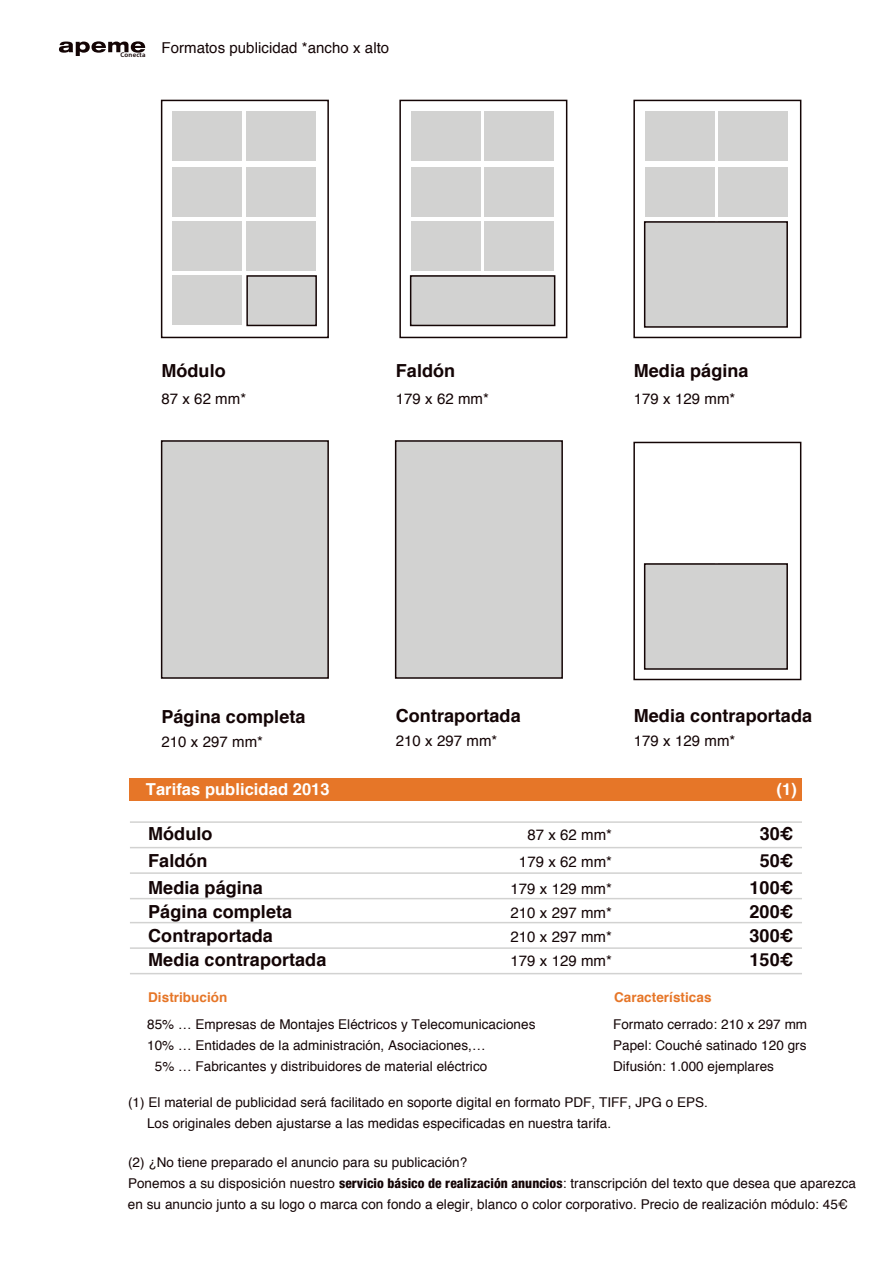
<style>
.page{position:relative;width:893px;height:1263px;background:#fff}
.page>*{position:absolute;margin:0;border:0;box-sizing:border-box;transform-origin:0 0}
.t1{font:700 18px/27px "Helvetica";letter-spacing:.005em;color:#130405}
.t2{font:700 16.5px "Helvetica";letter-spacing:.005em;color:#fff}
.t3{font:15px/27px "Helvetica";letter-spacing:.005em;color:#130405;text-align:right}
.t4{font:13.5px/21px "Helvetica";letter-spacing:.005em;color:#130405}
.t5{font:700 13.5px "Helvetica";letter-spacing:.005em;color:#e67628}
.t6{font:600 6.75px "Myriad Pro";letter-spacing:.025em;color:#130405}
.s1{font-family:"Helvetica Neue";font-weight:800;font-stretch:condensed}
</style>
<div class="page">
<svg style="left:59px;top:41px;width:86px;height:15px"></svg>
<div style="left:173px;top:112px;width:69px;height:49px;background:#d2d2d1"></div>
<div style="left:246px;top:112px;width:69px;height:49px;background:#d2d2d1"></div>
<div style="left:173px;top:167px;width:69px;height:50px;background:#d2d2d1"></div>
<div style="left:246px;top:167px;width:69px;height:50px;background:#d2d2d1"></div>
<div style="left:173px;top:221px;width:69px;height:50px;background:#d2d2d1"></div>
<div style="left:246px;top:221px;width:69px;height:50px;background:#d2d2d1"></div>
<div style="left:173px;top:275px;width:69px;height:50px;background:#d2d2d1"></div>
<div style="left:246px;top:275px;width:71px;height:51px;background:#d2d2d1;border:2px solid #140505"></div>
<div style="left:161px;top:100px;width:168px;height:238px;border:2px solid #140505"></div>
<div style="left:411px;top:112px;width:69px;height:49px;background:#d2d2d1"></div>
<div style="left:485px;top:112px;width:69px;height:49px;background:#d2d2d1"></div>
<div style="left:411px;top:167px;width:69px;height:50px;background:#d2d2d1"></div>
<div style="left:485px;top:167px;width:69px;height:50px;background:#d2d2d1"></div>
<div style="left:411px;top:221px;width:69px;height:50px;background:#d2d2d1"></div>
<div style="left:485px;top:221px;width:69px;height:50px;background:#d2d2d1"></div>
<div style="left:410px;top:275px;width:145px;height:51px;background:#d2d2d1;border:2px solid #140505"></div>
<div style="left:399px;top:100px;width:168px;height:238px;border:2px solid #140505"></div>
<div style="left:645px;top:112px;width:69px;height:49px;background:#d2d2d1"></div>
<div style="left:719px;top:112px;width:69px;height:49px;background:#d2d2d1"></div>
<div style="left:645px;top:167px;width:69px;height:50px;background:#d2d2d1"></div>
<div style="left:719px;top:167px;width:69px;height:50px;background:#d2d2d1"></div>
<div style="left:644px;top:221px;width:144px;height:107px;background:#d2d2d1;border:2px solid #140505"></div>
<div style="left:633px;top:100px;width:168px;height:238px;border:2px solid #140505"></div>
<div style="left:644px;top:563px;width:144px;height:107px;background:#d2d2d1;border:2px solid #140505"></div>
<div style="left:633px;top:442px;width:168px;height:238px;border:2px solid #140505"></div>
<div style="left:161px;top:440px;width:168px;height:239px;background:#d2d2d1;border:2px solid #140505"></div>
<div style="left:395px;top:440px;width:168px;height:239px;background:#d2d2d1;border:2px solid #140505"></div>
<div style="left:130px;top:778px;width:672px;height:22px;background:#e67628"></div>
<hr style="left:130px;top:898px;width:672px;height:1px;background:#d2d2d1">
<hr style="left:130px;top:872px;width:672px;height:2px;background:#d2d2d1">
<hr style="left:130px;top:847px;width:672px;height:1px;background:#d2d2d1">
<hr style="left:130px;top:821px;width:672px;height:2px;background:#d2d2d1">
<hr style="left:130px;top:922px;width:672px;height:1px;background:#d2d2d1">
<hr style="left:130px;top:947px;width:672px;height:2px;background:#d2d2d1">
<hr style="left:130px;top:973px;width:672px;height:1px;background:#d2d2d1">
<p class="t6" style="left:120px;top:51px;width:27px">Conecta</p>
<p class="t3" style="left:161px;top:34px;width:229px">Formatos publicidad *ancho x alto</p>
<h1 class="t1" style="left:161px;top:357px;width:66px">Módulo</h1>
<p class="t3" style="left:161px;top:386px;width:86px">87 x 62 mm*</p>
<h1 class="t1" style="left:396px;top:357px;width:61px">Faldón</h1>
<p class="t3" style="left:396px;top:386px;width:95px">179 x 62 mm*</p>
<h1 class="t1" style="left:634px;top:358px;width:116px">Media página</h1>
<p class="t3" style="left:634px;top:386px;width:103px">179 x 129 mm*</p>
<h1 class="t1" style="left:161px;top:703px;width:146px">Página completa</h1>
<p class="t3" style="left:161px;top:728px;width:103px">210 x 297 mm*</p>
<h1 class="t1" style="left:396px;top:702px;width:126px">Contraportada</h1>
<p class="t3" style="left:396px;top:727px;width:103px">210 x 297 mm*</p>
<h1 class="t1" style="left:634px;top:702px;width:180px">Media contraportada</h1>
<p class="t3" style="left:634px;top:727px;width:103px">179 x 129 mm*</p>
<p class="t2" style="left:146px;top:776px;width:185px">Tarifas publicidad 2013</p>
<p class="t2" style="left:777px;top:776px;width:22px">(1)</p>
<h1 class="t1" style="left:148px;top:820px;width:116px">Módulo<br>Faldón<br>Media página</h1>
<h1 class="t1" style="left:148px;top:899px;width:180px;line-height:24px">Página completa<br>Contraportada<br>Media contraportada</h1>
<p class="t5" style="left:148px;top:986px;width:81px">Distribución</p>
<p class="t5" style="left:614px;top:986px;width:99px">Características</p>
<p class="t3" style="left:511px;top:821px;width:103px">87 x 62 mm*<br>179 x 62 mm*<br>179 x 129 mm*</p>
<p class="t3" style="left:511px;top:901px;width:103px;line-height:24px;text-align:justify">210 x 297 mm* 210 x 297 mm* 179 x 129 mm*</p>
<h1 class="t1" style="left:750px;top:820px;width:45px;text-align:center">30€<br>50€<br>100€</h1>
<h1 class="t1" style="left:750px;top:899px;width:45px;line-height:24px;text-align:justify">200€ 300€ 150€</h1>
<p class="t4" style="left:147px;top:1014px;width:390px">85% … Empresas de Montajes Eléctricos y Telecomunicaciones</p>
<p class="t4" style="left:147px;top:1035px;width:340px">10% … Entidades de la administración, Asociaciones,…</p>
<p class="t4" style="left:155px;top:1056px;width:334px">5% … Fabricantes y distribuidores de material eléctrico</p>
<p class="t4" style="left:147px;top:1092px;width:562px;text-indent:-19px">(1) El material de publicidad será facilitado en soporte digital en formato PDF, TIFF, JPG o EPS.<br>Los originales deben ajustarse a las medidas especificadas en nuestra tarifa.</p>
<p class="t4" style="left:128px;top:1153px;width:730px">(2) ¿No tiene preparado el anuncio para su publicación?<br>Ponemos a su disposición nuestro <span class="s1">servicio básico de realización anuncios</span>: transcripción del texto que desea que aparezca en su anuncio junto a su logo o marca con fondo a elegir, blanco o color corporativo. Precio de realización módulo: 45€</p>
<p class="t4" style="left:613px;top:1014px;width:196px;text-align:justify">Formato cerrado: 210 x 297 mm Papel: Couché satinado 120 grs Difusión: 1.000 ejemplares</p>
</div>
